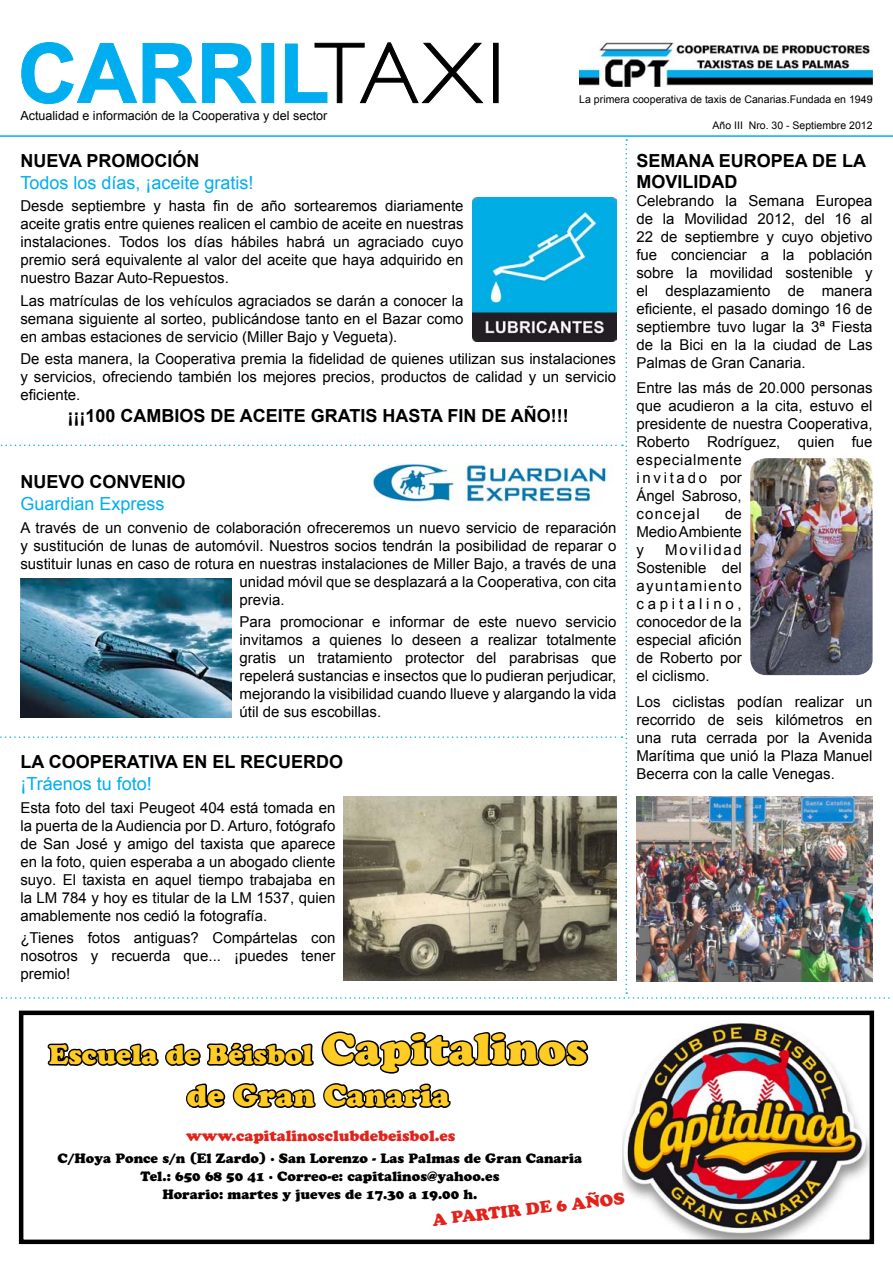
<style>
.page{position:relative;width:893px;height:1263px;background:#fff}
.page>*{position:absolute;margin:0;border:0;box-sizing:border-box;transform-origin:0 0}
.t1{font:700 82.5px "Arial";color:#00aeef}
.t2{font:30px "Cooper Black Std";color:#ffcc26}
.t3{font:27px "Cooper Black Std";color:#ffcc26}
.t4{font:700 18px/21.6px "Arial";color:#000}
.t5{font:18px "Arial";color:#00aeef}
.t6{font:16.5px "Cooper Black Std";color:#e2231b}
.t7{font:15px/18px "Arial";color:#000;text-align:justify}
.t8{font:15px "Cooper Black Std";color:#e2231b}
.t9{font:13.5px/18px "Cooper Black Std";color:#000;text-align:center}
.t10{font:12.6px "Arial";color:#000}
.t11{font:10.5px "Arial";color:#000}
.s1{font-family:"Gill Sans";font-weight:300;font-size:87px;color:#000}
.s2{font-size:43.5px}
</style>
<div class="page">
<svg style="left:21px;top:42px;width:236px;height:62px"></svg>
<div style="left:261px;top:43px;width:13px;height:60px;border:1px solid #00aeef"></div>
<svg style="left:285px;top:42px;width:198px;height:61px"></svg>
<img style="left:580px;top:41px;width:293px;height:46px">
<hr style="left:0;top:135px;width:893px;height:2px;background:#00aeef">
<img style="left:0;top:139px;width:893px;height:1100px">
<div style="left:19px;top:1010px;width:855px;height:234px;border:4px solid #000"></div>
<h1 class="t1" style="left:18px;top:19px;width:489px">CARRIL<span class="s1">TAXI</span></h1>
<p class="t10" style="left:20px;top:107px;width:308px">Actualidad e información de la Cooperativa y del sector</p>
<p class="t11" style="left:579px;top:92px;width:295px">La primera cooperativa de taxis de Canarias.Fundada en 1949</p>
<p class="t11" style="left:713px;top:119px;width:161px">Año III Nro. 30 - Septiembre 2012</p>
<p class="t4" style="left:20px;top:150px;width:181px">NUEVA PROMOCIÓN</p>
<p class="t5" style="left:20px;top:171px;width:235px">Todos los días, ¡aceite gratis!</p>
<p class="t7" style="left:20px;top:197px;width:445px">Desde septiembre y hasta fin de año sortearemos diariamente aceite gratis entre quienes realicen el cambio de aceite en nuestras instalaciones. Todos los días hábiles habrá un agraciado cuyo premio será equivalente al valor del aceite que haya adquirido en nuestro Bazar Auto-Repuestos.</p>
<p class="t7" style="left:20px;top:291px;width:445px">Las matrículas de los vehículos agraciados se darán a conocer la semana siguiente al sorteo, publicándose tanto en el Bazar como en ambas estaciones de servicio (Miller Bajo y Vegueta).</p>
<p class="t7" style="left:20px;top:350px;width:597px">De esta manera, la Cooperativa premia la fidelidad de quienes utilizan sus instalaciones y servicios, ofreciendo también los mejores precios, productos de calidad y un servicio eficiente.</p>
<p class="t4" style="left:68px;top:406px;width:503px">¡¡¡100 CAMBIOS DE ACEITE GRATIS HASTA FIN DE AÑO!!!</p>
<p class="t4" style="left:20px;top:471px;width:167px">NUEVO CONVENIO</p>
<p class="t5" style="left:20px;top:492px;width:146px">Guardian Express</p>
<p class="t7" style="left:20px;top:518px;width:597px">A través de un convenio de colaboración ofreceremos un nuevo servicio de reparación</p>
<p class="t7" style="left:20px;top:536px;width:598px">y sustitución de lunas de automóvil. Nuestros socios tendrán la posibilidad de reparar o</p>
<p class="t7" style="left:20px;top:554px;width:597px">sustituir lunas en caso de rotura en nuestras instalaciones de Miller Bajo, a través de una</p>
<p class="t7" style="left:239px;top:572px;width:378px">unidad móvil que se desplazará a la Cooperativa, con cita</p>
<p class="t7" style="left:239px;top:590px;width:47px">previa.</p>
<p class="t7" style="left:239px;top:613px;width:378px">Para promocionar e informar de este nuevo servicio invitamos a quienes lo deseen a realizar totalmente gratis un tratamiento protector del parabrisas que repelerá sustancias e insectos que lo pudieran perjudicar, mejorando la visibilidad cuando llueve y alargando la vida útil de sus escobillas.</p>
<p class="t4" style="left:20px;top:751px;width:324px">LA COOPERATIVA EN EL RECUERDO</p>
<p class="t5" style="left:20px;top:772px;width:133px">¡Tráenos tu foto!</p>
<p class="t7" style="left:20px;top:798px;width:316px">Esta foto del taxi Peugeot 404 está tomada en la puerta de la Audiencia por D. Arturo, fotógrafo de San José y amigo del taxista que aparece en la foto, quien esperaba a un abogado cliente suyo. El taxista en aquel tiempo trabajaba en la LM 784 y hoy es titular de la LM 1537, quien amablemente nos cedió la fotografía.</p>
<p class="t7" style="left:20px;top:929px;width:316px">¿Tienes fotos antiguas? Compártelas con nosotros y recuerda que... ¡puedes tener premio!</p>
<p class="t4" style="left:636px;top:150px;width:231px">SEMANA EUROPEA DE LA<br>MOVILIDAD</p>
<p class="t7" style="left:636px;top:192px;width:238px">Celebrando la Semana Europea de la Movilidad 2012, del 16 al 22 de septiembre y cuyo objetivo fue concienciar a la población sobre la movilidad sostenible y el desplazamiento de manera eficiente, el pasado domingo 16 de septiembre tuvo lugar la 3ª Fiesta de la Bici en la la ciudad de Las Palmas de Gran Canaria.</p>
<p class="t7" style="left:636px;top:379px;width:238px;text-align:left">Entre las más de 20.000 personas que acudieron a la cita, estuvo el presidente de nuestra Cooperativa,<br>Roberto Rodríguez, quien fue especialmente<br>invitado por<br>Ángel Sabroso,<br>concejal</p>
<p class="t7" style="left:636px;top:505px;width:107px;text-indent:89px">de Medio Ambiente y</p>
<p class="t7" style="left:636px;top:541px;width:107px;text-indent:29px">Movilidad Sostenible del ayuntamiento capitalino, conocedor de la especial afición de Roberto por el ciclismo.</p>
<p class="t7" style="left:636px;top:693px;width:238px">Los ciclistas podían realizar un recorrido de seis kilómetros en una ruta cerrada por la Avenida Marítima que unió la Plaza Manuel Becerra con la calle Venegas.</p>
<h3 class="t3" style="left:49px;top:1038px;width:540px">Escuela de Béisbol <span class="s2">Capitalinos</span></h3>
<h2 class="t2" style="left:187px;top:1077px;width:264px">de Gran Canaria</h2>
<p class="t8" style="left:186px;top:1127px;width:271px">www.capitalinosclubdebeisbol.es</p>
<p class="t9" style="left:58px;top:1149px;width:526px">C/Hoya Ponce s/n (El Zardo) · San Lorenzo - Las Palmas de Gran Canaria<br>Tel.: 650 68 50 41 · Correo-e: capitalinos@yahoo.es<br>Horario: martes y jueves de 17.30 a 19.00 h.</p>
<p class="t6" style="left:431px;top:1209px;width:195px;rotate:-6deg">A PARTIR DE 6 AÑOS</p>
</div>
